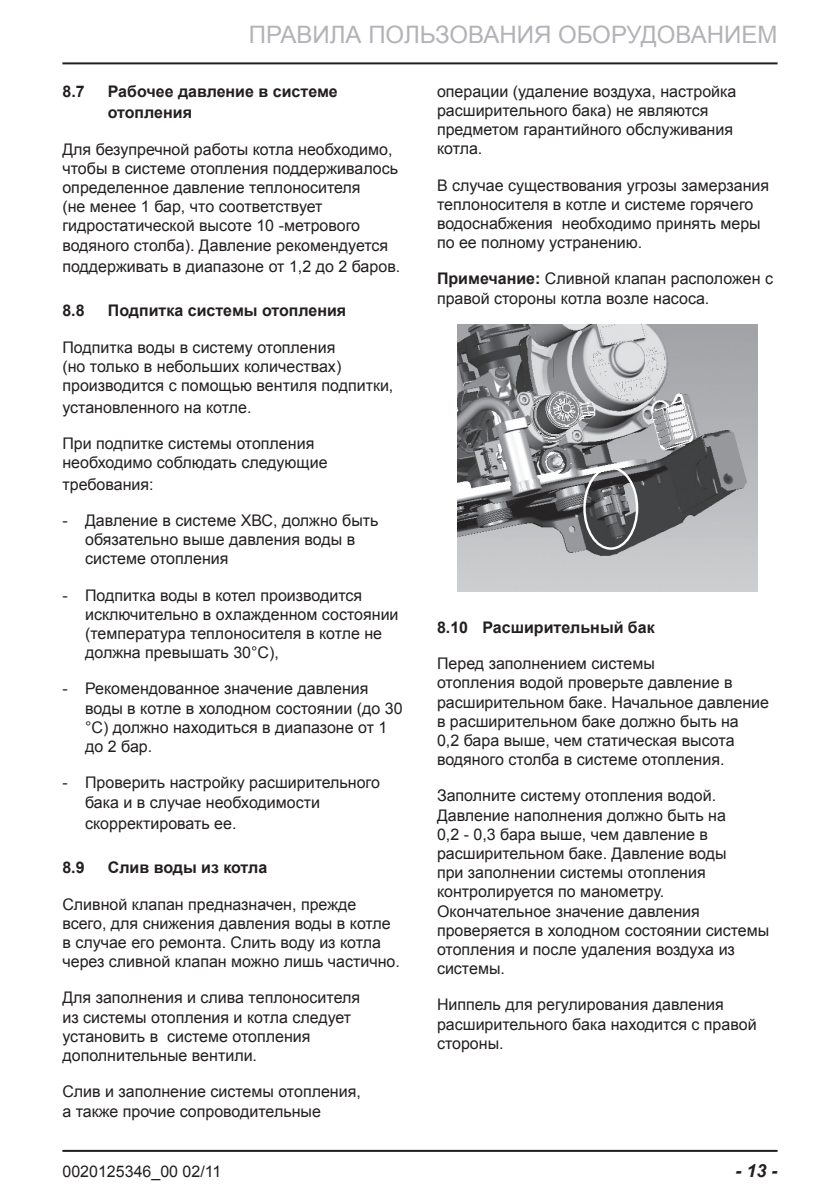
<style>
.page{position:relative;width:840px;height:1191px;background:#fff}
.page>*{position:absolute;margin:0;border:0;box-sizing:border-box;transform-origin:0 0}
.t1{font:24px "Arial";color:#b2b3b7}
.t2{font:italic 700 18px "Arial";color:#231f20}
.t3{font:16px/19.2px "Arial";color:#231f20}
.t4{font:700 16px/21.6px "Arial";color:#231f20}
.s1{font-weight:700}
</style>
<div class="page">
<hr style="left:62px;top:62px;width:715px;height:2px;background:#231f20">
<hr style="left:62px;top:1149px;width:715px;height:2px;background:#231f20">
<img style="left:457px;top:324px;width:299px;height:267px">
<div style="left:583px;top:466px;width:55px;height:84px;border:2px solid #fff;border-radius:50%"></div>
<h1 class="t1" style="left:249px;top:21px;width:530px">ПРАВИЛА ПОЛЬЗОВАНИЯ ОБОРУДОВАНИЕМ</h1>
<p class="t4" style="left:62px;top:80px;width:24px">8.7</p>
<p class="t4" style="left:108px;top:80px;width:231px">Рабочее давление в системе отопления</p>
<p class="t3" style="left:62px;top:139px;width:337px">Для безупречной работы котла необходимо, чтобы в системе отопления поддерживалось определенное давление теплоносителя<br>(не менее 1 бар, что соответствует гидростатической высоте 10 -метрового водяного столба). Давление рекомендуется</p>
<p class="t3" style="left:62px;top:257px;width:339px">поддерживать в диапазоне от 1,2 до 2 баров.</p>
<p class="t4" style="left:62px;top:300px;width:24px">8.8</p>
<p class="t4" style="left:108px;top:300px;width:240px">Подпитка системы отопления</p>
<p class="t3" style="left:62px;top:337px;width:332px">Подпитка воды в систему отопления<br>(но только в небольших количествах) производится с помощью вентиля подпитки,</p>
<p class="t3" style="left:62px;top:397px;width:190px">установленного на котле.</p>
<p class="t3" style="left:62px;top:434px;width:266px">При подпитке системы отопления необходимо соблюдать следующие</p>
<p class="t3" style="left:62px;top:474px;width:93px">требования:</p>
<p class="t3" style="left:85px;top:511px;width:295px;text-indent:-23px">- Давление в системе ХВС, должно быть обязательно выше давления воды в системе отопления</p>
<p class="t3" style="left:85px;top:585px;width:315px;text-indent:-23px">- Подпитка воды в котел производится исключительно в охлажденном состоянии (температура теплоносителя в котле не должна превышать 30°C),</p>
<p class="t3" style="left:85px;top:679px;width:319px;text-indent:-23px">- Рекомендованное значение давления воды в котле в холодном состоянии (до 30 °C) должно находиться в диапазоне от 1 до 2 бар.</p>
<p class="t3" style="left:85px;top:773px;width:296px;text-indent:-23px">- Проверить настройку расширительного бака и в случае необходимости</p>
<p class="t3" style="left:85px;top:814px;width:153px">скорректировать ее.</p>
<p class="t4" style="left:62px;top:857px;width:24px">8.9</p>
<p class="t4" style="left:108px;top:857px;width:161px">Слив воды из котла</p>
<p class="t3" style="left:62px;top:894px;width:339px">Сливной клапан предназначен, прежде всего, для снижения давления воды в котле в случае его ремонта. Слить воду из котла через сливной клапан можно лишь частично.</p>
<p class="t3" style="left:62px;top:988px;width:299px">Для заполнения и слива теплоносителя из системы отопления и котла следует установить в системе отопления дополнительные вентили.</p>
<p class="t3" style="left:62px;top:1082px;width:300px">Слив и заполнение системы отопления, а также прочие сопроводительные</p>
<p class="t3" style="left:437px;top:82px;width:301px">операции (удаление воздуха, настройка расширительного бака) не являются предметом гарантийного обслуживания котла.</p>
<p class="t3" style="left:437px;top:175px;width:333px">В случае существования угрозы замерзания теплоносителя в котле и системе горячего водоснабжения необходимо принять меры по ее полному устранению.</p>
<p class="t3" style="left:437px;top:269px;width:337px"><span class="s1">Примечание:</span> Сливной клапан расположен с правой стороны котла возле насоса.</p>
<p class="t4" style="left:437px;top:616px;width:219px">8.10 Расширительный бак</p>
<p class="t3" style="left:437px;top:654px;width:333px">Перед заполнением системы<br>отопления водой проверьте давление в расширительном баке. Начальное давление в расширительном баке должно быть на<br>0,2 бара выше, чем статическая высота водяного столба в системе отопления.</p>
<p class="t3" style="left:437px;top:786px;width:334px">Заполните систему отопления водой.<br>Давление наполнения должно быть на<br>0,2 - 0,3 бара выше, чем давление в расширительном баке. Давление воды<br>при заполнении системы отопления контролируется по манометру.<br>Окончательное значение давления проверяется в холодном состоянии системы отопления и после удаления воздуха из системы.</p>
<p class="t3" style="left:437px;top:995px;width:321px">Ниппель для регулирования давления расширительного бака находится с правой стороны.</p>
<p class="t3" style="left:62px;top:1162px;width:160px">0020125346_00 02/11</p>
<p class="t2" style="left:735px;top:1160px;width:44px">- 13 -</p>
</div>
